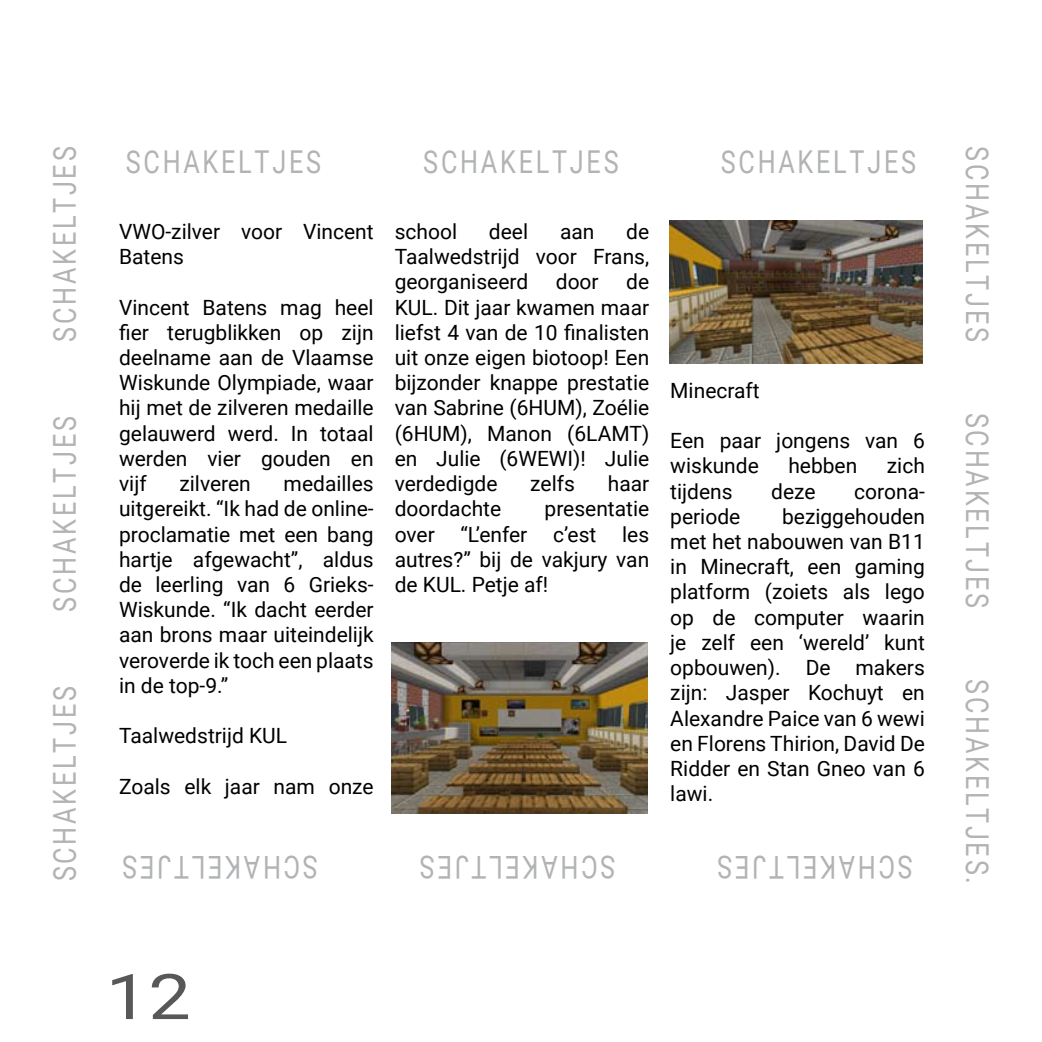
<style>
.page{position:relative;width:1042px;height:1042px;background:#fff}
.page>*{position:absolute;margin:0;border:0;box-sizing:border-box;transform-origin:0 0}
.t1{font:63px "Roboto";color:#58585a;scale:1.2 1}
.t2{font:31.5px "Roboto";letter-spacing:.11em;color:#b1b3b4;scale:.8 1}
.t3{font:21px/25.2px "Roboto";color:#000;text-align:justify}
</style>
<div class="page">
<img style="left:392px;top:642px;width:255px;height:171px">
<img style="left:669px;top:221px;width:254px;height:142px">
<h2 class="t2" style="left:43px;top:342px;width:242px;rotate:-90deg">SCHAKELTJES</h2>
<h2 class="t2" style="left:43px;top:612px;width:242px;rotate:-90deg">SCHAKELTJES</h2>
<h2 class="t2" style="left:43px;top:881px;width:242px;rotate:-90deg">sCHAKELTJES</h2>
<h2 class="t2" style="left:126px;top:140px;width:95px">sCHAKELT</h2>
<h2 class="t2" style="left:272px;top:140px;width:40px">JES</h2>
<h2 class="t2" style="left:423px;top:140px;width:95px">SCHAKELT</h2>
<h2 class="t2" style="left:570px;top:140px;width:40px">JES</h2>
<h2 class="t2" style="left:721px;top:140px;width:95px">SCHAKELT</h2>
<h2 class="t2" style="left:867px;top:140px;width:40px">JES</h2>
<h2 class="t2" style="left:999px;top:146px;width:242px;rotate:90deg">sCHAKELTJES</h2>
<p class="t3" style="left:119px;top:218px;width:256px">VWO-zilver voor Vincent<br>Batens</p>
<p class="t3" style="left:119px;top:294px;width:256px">Vincent Batens mag heel fier terugblikken op zijn deelname aan de Vlaamse Wiskunde Olympiade, waar hij met de zilveren medaille gelauwerd werd. I n totaal werden vier gouden en vijf</p>
<p class="t3" style="left:395px;top:218px;width:256px;text-indent:232px">de Taalwedstrijd voor Frans, georganiseerd</p>
<p class="t3" style="left:395px;top:218px;width:64px">school</p>
<p class="t3" style="left:489px;top:218px;width:41px">deel</p>
<p class="t3" style="left:560px;top:218px;width:36px">aan</p>
<p class="t3" style="left:395px;top:269px;width:256px;text-indent:232px">de KUL. Dit jaar kwamen maar liefst 4 van de 10 finalisten uit onze eigen biotoop! Een bijzonder knappe prestatie van Sabrine (6HUM), Zoélie (6HUM), Manon (6LAMT</p>
<p class="t3" style="left:556px;top:269px;width:44px">door</p>
<p class="t3" style="left:670px;top:377px;width:91px">M inecraft</p>
<p class="t3" style="left:670px;top:427px;width:256px">Een paar jongens van 6 wiskunde</p>
<h2 class="t2" style="left:999px;top:413px;width:242px;rotate:90deg">SCHAKELTJES</h2>
<p class="t3" style="left:395px;top:420px;width:256px;text-indent:247px">) en Julie (6WEWI)! Julie verdedigde</p>
<p class="t3" style="left:788px;top:452px;width:70px">hebben</p>
<p class="t3" style="left:887px;top:452px;width:40px">zich</p>
<p class="t3" style="left:530px;top:470px;width:46px">zelfs</p>
<p class="t3" style="left:608px;top:470px;width:43px">haar</p>
<p class="t3" style="left:119px;top:470px;width:256px;text-indent:164px">medailles uitgereikt. “I k had de online&shy;proclamatie met een bang hartje afgewacht”, aldus de leerling van 6 Grieks-Wiskunde. “I k dacht eerder aan brons maar uiteindelijk veroverde ik toch een plaats in de top-9.”</p>
<p class="t3" style="left:119px;top:722px;width:143px">Taalwedstrijd KUL</p>
<p class="t3" style="left:119px;top:773px;width:256px">Zoals elk jaar nam onze</p>
<p class="t3" style="left:179px;top:470px;width:73px">zilveren</p>
<p class="t3" style="left:670px;top:478px;width:64px">tijdens</p>
<p class="t3" style="left:771px;top:478px;width:46px">deze</p>
<p class="t3" style="left:854px;top:478px;width:72px">corona-</p>
<p class="t3" style="left:670px;top:503px;width:72px">periode</p>
<p class="t3" style="left:395px;top:495px;width:108px">doordachte</p>
<p class="t3" style="left:395px;top:495px;width:256px;text-indent:150px">presentatie over “L’enfer c’est les autres?” bij de vakjury van de KUL. Petje af!</p>
<p class="t3" style="left:670px;top:503px;width:256px;text-indent:112px">beziggehouden met het nabouwen van B11 in M inecraft, een gaming platform (zoiets als lego op de computer waarin je zelf een ‘wereld’ kunt opbouwen). De makers zijn: Jasper Kochuyt en Alexandre Paice van 6 wewi en Florens Thirion, David De Ridder en Stan Gneo van 6 lawi.</p>
<h2 class="t2" style="left:999px;top:679px;width:257px;rotate:90deg">SCHAKELTJES.</h2>
<h2 class="t2" style="left:171px;top:889px;width:40px;rotate:-180deg">E SJ</h2>
<h2 class="t2" style="left:318px;top:889px;width:95px;rotate:-180deg">SCHAKELT</h2>
<h2 class="t2" style="left:469px;top:889px;width:40px;rotate:-180deg">E SJ</h2>
<h2 class="t2" style="left:615px;top:889px;width:95px;rotate:-180deg">SCHAKELT</h2>
<h2 class="t2" style="left:766px;top:889px;width:40px;rotate:-180deg">E SJ</h2>
<h2 class="t2" style="left:913px;top:889px;width:95px;rotate:-180deg">sCHAKELT</h2>
<h1 class="t1" style="left:106px;top:952px;width:72px">12</h1>
</div>
